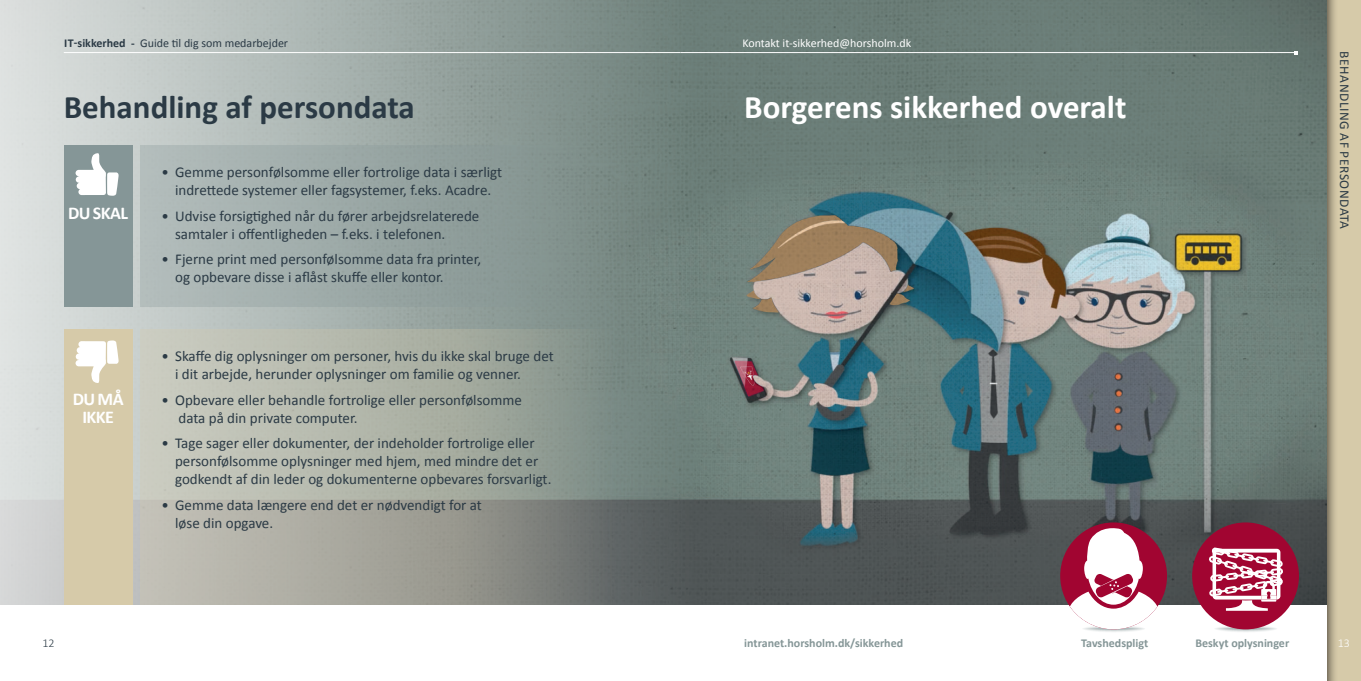
<style>
.page{position:relative;width:1361px;height:681px;background:#fff}
.page>*{position:absolute;margin:0;border:0;box-sizing:border-box;transform-origin:0 0}
.t1{font:700 33px "Calibri";color:#fff}
.t2{font:700 33px "Calibri";color:#2b3a45}
.t3{font:700 18px/18px "Calibri";letter-spacing:-.03em;color:#fff;text-align:center}
.t4{font:15px/18px "Calibri";color:#2b3a45}
.t5{font:13.5px "Calibri";letter-spacing:.04em;color:#2b3a45}
.t6{font:700 12px "Calibri";color:#859697}
.t7{font:12px "Calibri";color:#2b3a45}
.t8{font:12px "Calibri";color:#fff}
.t9{font:300 12px "Calibri";color:#2b3a45}
.t10{font:300 12px "Calibri";color:#fff}
.s1{font-weight:700}
</style>
<div class="page">
<img style="left:732px;top:0;width:592px;height:604px">
<svg style="left:0;top:0;width:732px;height:605px;background:#9aa6a2"></svg>
<div style="left:1324px;top:0;width:37px;height:680px;background:#231f20;opacity:.75"></div>
<svg style="left:140px;top:328px;width:477px;height:276px;background:#a6aaa0"></svg>
<div style="left:140px;top:145px;width:477px;height:161px;background:linear-gradient(to right,#b5bebe,#7b8b87)"></div>
<div style="left:65px;top:145px;width:68px;height:161px;background:#859697"></div>
<div style="left:65px;top:328px;width:68px;height:276px;background:#d6caa9"></div>
<svg style="left:76px;top:153px;width:43px;height:43px"></svg>
<svg style="left:76px;top:340px;width:43px;height:43px"></svg>
<svg style="left:1081px;top:624px;width:64px;height:8px"></svg>
<svg style="left:1214px;top:624px;width:63px;height:8px"></svg>
<hr style="left:680px;top:52px;width:616px;height:1px;background:#fff">
<div style="left:1192px;top:522px;width:107px;height:107px;background:#a10531;border-radius:50%"></div>
<div style="left:1060px;top:522px;width:107px;height:107px;background:#a10531;border-radius:50%"></div>
<svg style="left:1067px;top:525px;width:92px;height:104px"></svg>
<svg style="left:1209px;top:547px;width:74px;height:63px"></svg>
<hr style="left:64px;top:52px;width:616px;height:1px;background:#fff">
<p class="t7" style="left:64px;top:36px;width:226px"><span class="s1">IT-sikkerhed -</span> Guide til dig som medarbejder</p>
<p class="t8" style="left:742px;top:36px;width:170px">Kontakt it-sikkerhed@horsholm.dk</p>
<h1 class="t2" style="left:64px;top:86px;width:352px">Behandling af persondata</h1>
<p class="t3" style="left:68px;top:204px;width:61px">DU SKAL</p>
<p class="t3" style="left:73px;top:390px;width:52px">DU MÅ<br>IKKE</p>
<p class="t4" style="left:162px;top:163px;width:342px;text-align:center">• Gemme personfølsomme eller fortrolige data i særligt indrettede systemer eller fagsystemer, f.eks. Acadre.</p>
<p class="t4" style="left:175px;top:207px;width:306px;text-indent:-14px">• Udvise forsigtighed når du fører arbejdsrelaterede samtaler i offentligheden – f.eks. i telefonen.</p>
<p class="t4" style="left:175px;top:250px;width:308px;text-indent:-14px">• Fjerne print med personfølsomme data fra printer, og opbevare disse i aflåst skuffe eller kontor.</p>
<p class="t4" style="left:175px;top:347px;width:380px;text-indent:-14px">• Skaffe dig oplysninger om personer, hvis du ikke skal bruge det i dit arbejde, herunder oplysninger om familie og venner.</p>
<p class="t4" style="left:178px;top:391px;width:345px;text-indent:-17px">• Opbevare eller behandle fortrolige eller personfølsomme data på din private computer.</p>
<p class="t4" style="left:175px;top:434px;width:378px;text-indent:-14px">• Tage sager eller dokumenter, der indeholder fortrolige eller personfølsomme oplysninger med hjem, med mindre det er godkendt af din leder og dokumenterne opbevares forsvarligt.</p>
<p class="t4" style="left:175px;top:496px;width:308px;text-indent:-14px">• Gemme data længere end det er nødvendigt for at løse din opgave.</p>
<h1 class="t1" style="left:744px;top:86px;width:384px">Borgerens sikkerhed overalt</h1>
<p class="t5" style="left:1353px;top:51px;width:179px;rotate:90deg">BEHANDLING AF PERSONDATA</p>
<p class="t9" style="left:43px;top:635px;width:14px">12</p>
<p class="t6" style="left:744px;top:635px;width:160px">intranet.horsholm.dk/sikkerhed</p>
<p class="t10" style="left:1338px;top:635px;width:14px">13</p>
<p class="t6" style="left:1081px;top:635px;width:69px">Tavshedspligt</p>
<p class="t6" style="left:1195px;top:635px;width:95px">Beskyt oplysninger</p>
</div>
